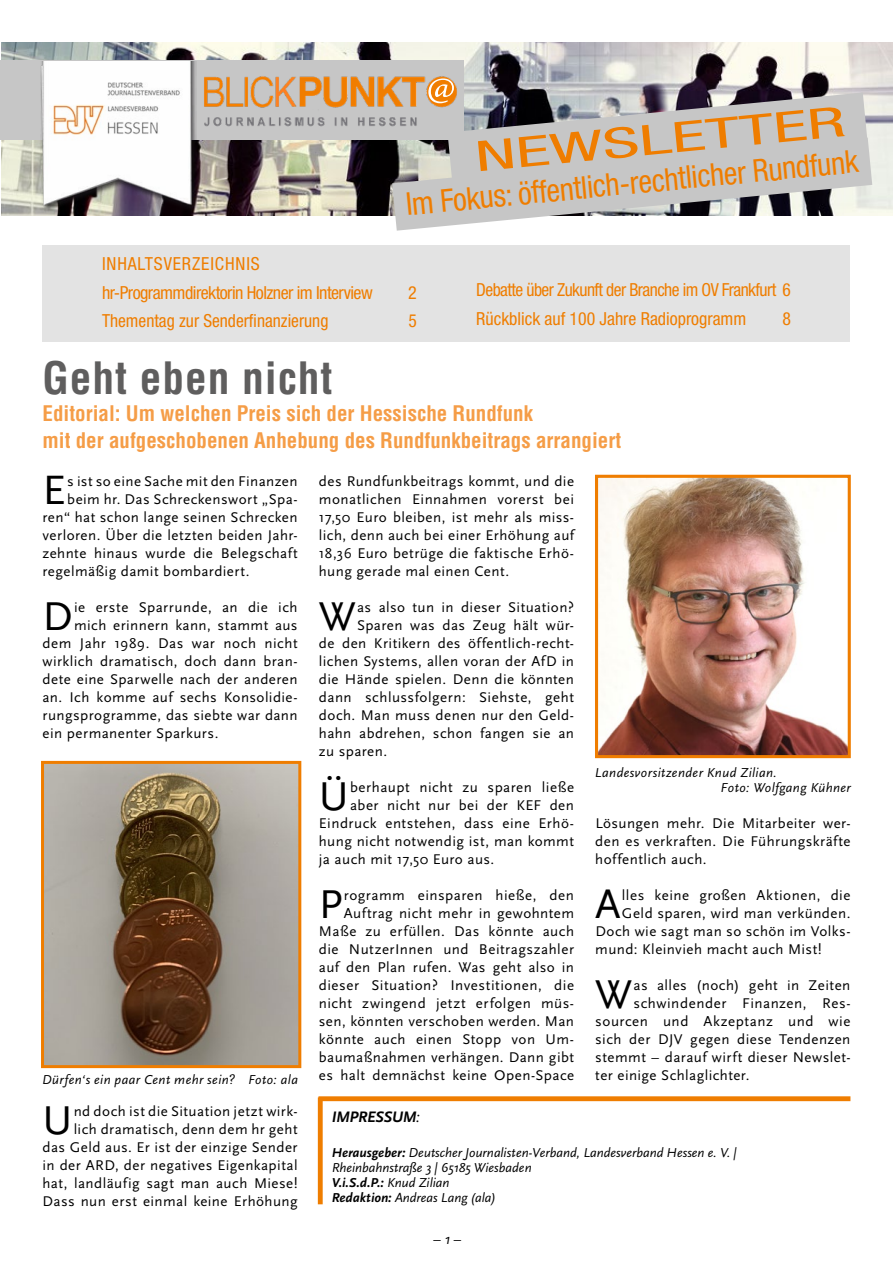
<style>
.page{position:relative;width:893px;height:1263px;background:#fff}
.page>*{position:absolute;margin:0;border:0;box-sizing:border-box;transform-origin:0 0}
.t1{font:700 condensed 43.5px "Helvetica";letter-spacing:.02em;color:#5f5e5e}
.t2{font:42.9px "Scala Sans";color:#000}
.t3{font:condensed 42px "Helvetica Neue";color:#ef7d00;scale:1.75 1}
.t4{font:42px "Scala Sans";color:#000}
.t5{font:condensed 31.5px "Helvetica Neue";color:#ef7d00}
.t6{font:700 condensed 21px/27px "Helvetica";color:#f59d47}
.t7{font:condensed 18px/28.5px "Helvetica Neue";letter-spacing:-.03em;color:#ef7d00}
.t8{font:condensed 18px "Helvetica Neue";color:#ef7d00}
.t9{font:italic 700 15.9px "Scala Sans";letter-spacing:-.015em;color:#000}
.t10{font:14.7px/18px "Scala Sans";letter-spacing:.03em;color:#000;text-align:right}
.t11{font:italic 14.7px "Scala Sans";color:#000}
.t12{font:italic 13.5px/15px "Scala Sans";letter-spacing:.01em;color:#000}
.t13{font:italic 13.5px/15px "Scala Sans";letter-spacing:.03em;color:#000}
.s1{font-weight:400}
.s2{font-weight:700}
</style>
<div class="page">
<img style="left:2px;top:42px;width:890px;height:173px">
<div style="left:0;top:61px;width:463px;height:79px;background:#c6c6c6"></div>
<img style="left:201px;top:69px;width:269px;height:75px">
<img style="left:40px;top:62px;width:157px;height:152px">
<div style="left:43px;top:245px;width:807px;height:97px;background:#e3e3e3"></div>
<img style="left:599px;top:479px;width:248px;height:275px">
<div style="left:595px;top:475px;width:256px;height:283px;border:3px solid #ef7d00"></div>
<svg style="left:392px;top:78px;width:480px;height:153px;background:#b8b7b6"></svg>
<div style="left:318px;top:1096px;width:532px;height:5px;background:#ef7d00"></div>
<div style="left:318px;top:1097px;width:5px;height:107px;background:#ef7d00"></div>
<img style="left:45px;top:765px;width:252px;height:299px">
<div style="left:41px;top:761px;width:260px;height:307px;border:3px solid #ef7d00"></div>
<h3 class="t3" style="left:473px;top:131px;width:214px;rotate:-5deg">NEWSLETTER</h3>
<h3 class="t5" style="left:404px;top:188px;width:456px;rotate:-6deg">Im Fokus: öffentlich-rechtlicher Rundfunk</h3>
<p class="t7" style="left:102px;top:249px;width:272px">INHALTSVERZEICHNIS hr-Programmdirektorin Holzner im Interview</p>
<p class="t8" style="left:408px;top:282px;width:10px">2</p>
<p class="t8" style="left:102px;top:310px;width:228px">Thementag zur Senderfinanzierung</p>
<p class="t8" style="left:408px;top:310px;width:10px">5</p>
<p class="t7" style="left:476px;top:276px;width:316px">Debatte über Zukunft der Branche im OV Frankfurt 6<br>Rückblick auf 100 Jahre Radioprogramm</p>
<p class="t8" style="left:782px;top:308px;width:10px">8</p>
<h1 class="t1" style="left:43px;top:351px;width:292px">Geht eben nicht</h1>
<h3 class="t6" style="left:43px;top:400px;width:580px">Editorial: Um welchen Preis sich der Hessische Rundfunk<br>mit der aufgeschobenen Anhebung des Rundfunkbeitrags arrangiert</h3>
<h2 class="t2" style="left:43px;top:467px;width:25px">E</h2>
<p class="t10" style="left:67px;top:473px;width:232px">s ist so eine Sache mit den Finanzen</p>
<p class="t10" style="left:67px;top:490px;width:232px">beim hr. Das Schreckenswort „Spa-</p>
<p class="t10" style="left:43px;top:509px;width:257px">ren“ hat schon lange seinen Schrecken</p>
<p class="t10" style="left:43px;top:526px;width:257px">verloren. Über die letzten beiden Jahr-</p>
<p class="t10" style="left:43px;top:545px;width:257px">zehnte hinaus wurde die Belegschaft</p>
<p class="t10" style="left:43px;top:562px;width:209px">regelmäßig damit bombardiert.</p>
<h3 class="t4" style="left:43px;top:594px;width:32px">D</h3>
<p class="t10" style="left:74px;top:599px;width:225px">ie erste Sparrunde, an die ich</p>
<p class="t10" style="left:74px;top:616px;width:225px">mich erinnern kann, stammt aus</p>
<p class="t10" style="left:43px;top:634px;width:257px">dem Jahr 1989. Das war noch nicht</p>
<p class="t10" style="left:43px;top:652px;width:257px">wirklich dramatisch, doch dann bran-</p>
<p class="t10" style="left:43px;top:671px;width:257px">dete eine Sparwelle nach der anderen</p>
<p class="t10" style="left:43px;top:688px;width:257px">an. Ich komme auf sechs Konsolidie-</p>
<p class="t10" style="left:43px;top:707px;width:257px">rungsprogramme, das siebte war dann</p>
<p class="t10" style="left:43px;top:724px;width:177px">ein permanenter Sparkurs.</p>
<p class="t13" style="left:42px;top:1072px;width:257px">Dürfen‘s ein paar Cent mehr sein? Foto: ala</p>
<p class="t10" style="left:43px;top:1103px;width:257px">nd doch ist die Situation jetzt wirk-<br>lich dramatisch, denn dem hr geht<br>das Geld aus. Er ist der einzige Sender in der ARD, der negatives Eigenkapital hat, landläufig sagt man auch Miese!<br>Dass nun erst einmal keine Erhöhung</p>
<h3 class="t4" style="left:43px;top:1098px;width:31px">U</h3>
<p class="t10" style="left:319px;top:472px;width:257px;text-align:justify">des Rundfunkbeitrags kommt, und die monatlichen Einnahmen vorerst bei 17,50 Euro bleiben, ist mehr als miss&shy;lich, denn auch bei einer Erhöhung auf 18,36 Euro betrüge die faktische Erhö&shy;hung gerade mal einen Cent.</p>
<h3 class="t4" style="left:319px;top:594px;width:38px">W</h3>
<p class="t10" style="left:357px;top:599px;width:218px">as also tun in dieser Situation?</p>
<p class="t10" style="left:357px;top:616px;width:218px">Sparen was das Zeug hält wür-</p>
<p class="t10" style="left:319px;top:635px;width:257px">de den Kritikern des öffentlich-recht-</p>
<p class="t10" style="left:319px;top:653px;width:257px">lichen Systems, allen voran der AfD in</p>
<p class="t10" style="left:319px;top:670px;width:257px">die Hände spielen. Denn die könnten</p>
<p class="t10" style="left:319px;top:688px;width:257px">dann schlussfolgern: Siehste, geht</p>
<p class="t10" style="left:319px;top:706px;width:257px">doch. Man muss denen nur den Geld-</p>
<p class="t10" style="left:319px;top:725px;width:257px">hahn abdrehen, schon fangen sie an</p>
<p class="t10" style="left:319px;top:742px;width:70px">zu sparen.</p>
<h3 class="t4" style="left:319px;top:774px;width:31px">Ü</h3>
<p class="t10" style="left:350px;top:779px;width:225px">berhaupt nicht zu sparen ließe</p>
<p class="t10" style="left:350px;top:796px;width:225px">aber nicht nur bei der KEF den</p>
<p class="t10" style="left:319px;top:814px;width:257px">Eindruck entstehen, dass eine Erhö-</p>
<p class="t10" style="left:319px;top:833px;width:257px">hung nicht notwendig ist, man kommt</p>
<p class="t10" style="left:319px;top:850px;width:177px">ja auch mit 17,50 Euro aus.</p>
<h3 class="t4" style="left:319px;top:882px;width:25px">P</h3>
<p class="t10" style="left:319px;top:887px;width:257px">rogramm einsparen hieße, den Auftrag nicht mehr in gewohntem Maße zu erfüllen. Das könnte auch die NutzerInnen und Beitragszahler auf den Plan rufen. Was geht also in dieser Situation? Investitionen, die nicht zwingend jetzt erfolgen müs&shy;sen, könnten verschoben werden. Man könnte auch einen Stopp von Um&shy;baumaßnahmen verhängen. Dann gibt es halt demnächst keine Open-Space</p>
<p class="t13" style="left:721px;top:765px;width:132px;text-indent:-126px">Landesvorsitzender Knud Zilian.<br>Foto: Wolfgang Kühner</p>
<p class="t10" style="left:595px;top:814px;width:257px;text-align:justify">Lösungen mehr. Die Mitarbeiter wer&shy;den es verkraften. Die Führungskräfte hoffentlich auch.</p>
<h3 class="t4" style="left:595px;top:882px;width:27px">A</h3>
<p class="t10" style="left:622px;top:887px;width:230px">lles keine großen Aktionen, die</p>
<p class="t10" style="left:622px;top:904px;width:230px">Geld sparen, wird man verkünden.</p>
<p class="t10" style="left:595px;top:922px;width:257px">Doch wie sagt man so schön im Volks-</p>
<p class="t10" style="left:595px;top:941px;width:228px">mund: Kleinvieh macht auch Mist!</p>
<h3 class="t4" style="left:595px;top:972px;width:38px">W</h3>
<p class="t10" style="left:633px;top:977px;width:218px">as alles (noch) geht in Zeiten</p>
<p class="t10" style="left:633px;top:994px;width:218px">schwindender Finanzen, Res-</p>
<p class="t10" style="left:595px;top:1013px;width:257px">sourcen und Akzeptanz und wie</p>
<p class="t10" style="left:595px;top:1030px;width:257px">sich der DJV gegen diese Tendenzen</p>
<p class="t10" style="left:595px;top:1048px;width:257px">stemmt – darauf wirft dieser Newslet-</p>
<p class="t10" style="left:595px;top:1067px;width:156px">ter einige Schlaglichter.</p>
<p class="t9" style="left:332px;top:1109px;width:90px">IMPRESSUM<span class="s1">:</span></p>
<p class="t12" style="left:332px;top:1145px;width:407px"><span class="s2">Herausgeber:</span> Deutscher Journalisten-Verband, Landesverband Hessen e. V. | Rheinbahnstraße 3 | 65185 Wiesbaden<br><span class="s2">V.i.S.d.P.:</span> Knud Zilian<br><span class="s2">Redaktion:</span> Andreas Lang (ala)</p>
<p class="t11" style="left:433px;top:1231px;width:30px">– 1 –</p>
</div>
